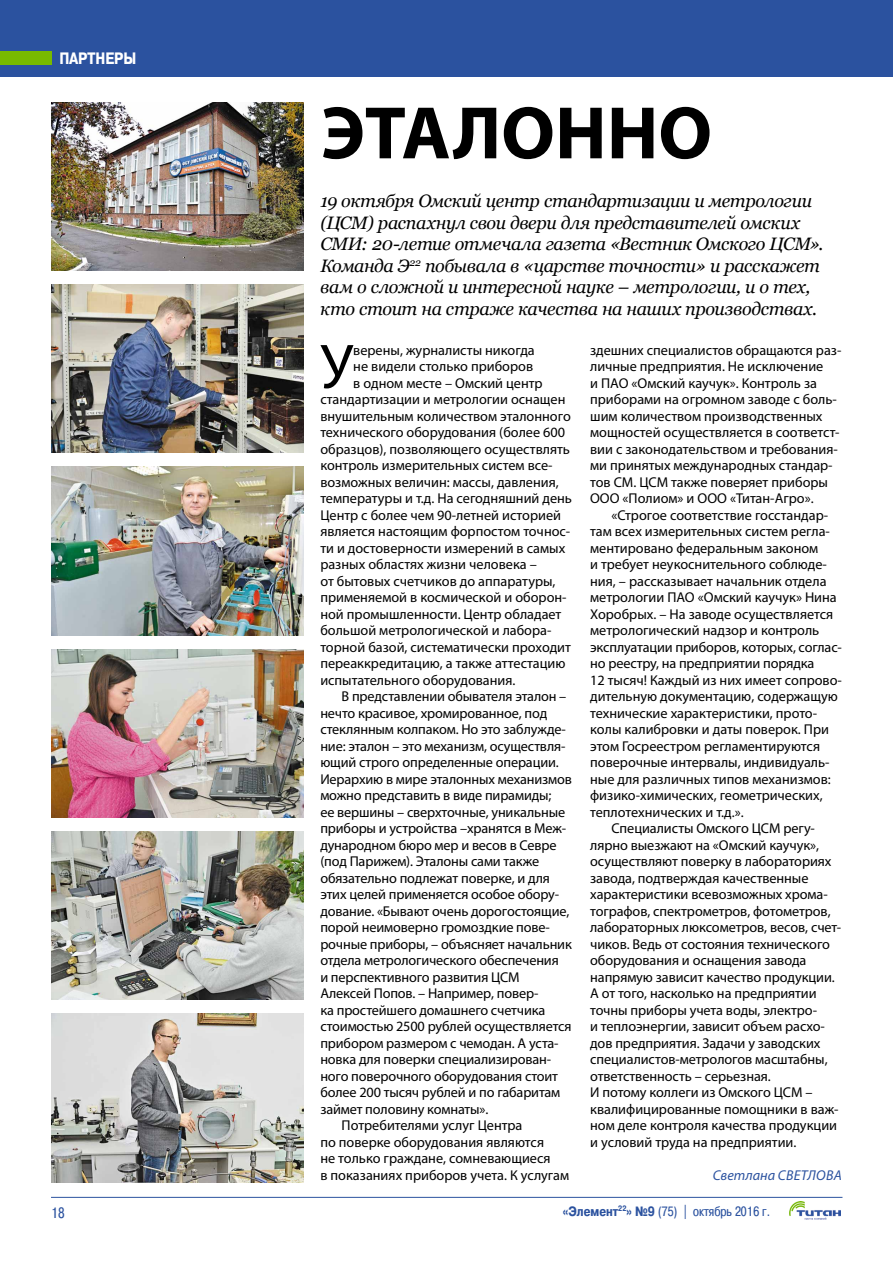
<style>
.page{position:relative;width:893px;height:1263px;background:#fff}
.page>*{position:absolute;margin:0;border:0;box-sizing:border-box;transform-origin:0 0}
.t1{font:700 75px "Myriad Pro";color:#000}
.t2{font:63.15px "Myriad Pro";color:#000}
.t3{font:italic 18px/21.6px "Georgia";letter-spacing:-.02em;color:#000}
.t4{font:700 16.5px "Pragmatica Condensed Cyr";color:#fff}
.t5{font:15px "Pragmatica Condensed Cyr";color:#2b529f}
.t6{font:14.25px/16.5px "Myriad Pro";letter-spacing:-.005em;color:#000}
.t7{font:italic 14.25px "Myriad Pro";color:#2b529f}
.t8{font:13.5px "Pragmatica Condensed Cyr";color:#2b529f}
.s1{font-weight:700}
</style>
<div class="page">
<div style="left:0;top:0;width:893px;height:77px;background:#2b529f"></div>
<div style="left:0;top:51px;width:51px;height:13px;background:#78ba00"></div>
<hr style="left:51px;top:1197px;width:791px;height:1px;background:#2b529f">
<img style="left:790px;top:1201px;width:51px;height:18px">
<img style="left:51px;top:102px;width:252px;height:168px">
<img style="left:51px;top:284px;width:252px;height:169px">
<img style="left:51px;top:467px;width:252px;height:168px">
<img style="left:51px;top:831px;width:252px;height:169px">
<img style="left:51px;top:649px;width:252px;height:168px">
<img style="left:51px;top:1014px;width:252px;height:168px">
<p class="t4" style="left:60px;top:49px;width:76px">партнеры</p>
<h1 class="t1" style="left:321px;top:84px;width:392px">Эталонно</h1>
<p class="t3" style="left:320px;top:190px;width:504px">19 октября Омский центр стандартизации и метрологии (ЦСМ) распахнул свои двери для представителей омских СМИ: 20-летие отмечала газета «Вестник Омского ЦСМ».<br>Команда Э<sup>22</sup> побывала в «царстве точности» и расскажет вам о сложной и интересной науке – метрологии, и о тех, кто стоит на страже качества на наших производствах.</p>
<h2 class="t2" style="left:320px;top:328px;width:34px">У</h2>
<p class="t6" style="left:353px;top:341px;width:183px">верены, журналисты никогда</p>
<p class="t6" style="left:590px;top:341px;width:253px">здешних специалистов обращаются раз&shy;личные предприятия. Не исключение<br>и ПАО «Омский каучук». Контроль за приборами на огромном заводе с боль&shy;шим количеством производственных мощностей осуществляется в соответст&shy;вии с законодательством и требования&shy;ми принятых международных стандар&shy;тов СМ. ЦСМ также поверяет приборы ООО «Полиом» и ООО «Титан-Агро».</p>
<p class="t6" style="left:611px;top:507px;width:218px">«Строгое соответствие госстандар-</p>
<p class="t6" style="left:590px;top:523px;width:241px">там всех измерительных систем регла-</p>
<p class="t6" style="left:590px;top:540px;width:230px">ментировано федеральным законом</p>
<p class="t6" style="left:590px;top:556px;width:238px">и требует неукоснительного соблюде-</p>
<p class="t6" style="left:590px;top:573px;width:238px">ния, – рассказывает начальник отдела</p>
<p class="t6" style="left:590px;top:589px;width:248px">метрологии ПАО «Омский каучук» Нина</p>
<p class="t6" style="left:590px;top:606px;width:245px">Хоробрых. – На заводе осуществляется</p>
<p class="t6" style="left:590px;top:622px;width:231px">метрологический надзор и контроль</p>
<p class="t6" style="left:590px;top:639px;width:253px">эксплуатации приборов, которых, соглас-</p>
<p class="t6" style="left:590px;top:655px;width:226px">но реестру, на предприятии порядка</p>
<p class="t6" style="left:590px;top:672px;width:253px">12 тысяч! Каждый из них имеет сопрово-</p>
<p class="t6" style="left:590px;top:688px;width:249px">дительную документацию, содержащую</p>
<p class="t6" style="left:590px;top:705px;width:228px">технические характеристики, прото-</p>
<p class="t6" style="left:590px;top:721px;width:240px">колы калибровки и даты поверок. При</p>
<p class="t6" style="left:590px;top:738px;width:231px">этом Госреестром регламентируются</p>
<p class="t6" style="left:590px;top:754px;width:241px">поверочные интервалы, индивидуаль-</p>
<p class="t6" style="left:590px;top:771px;width:242px">ные для различных типов механизмов:</p>
<p class="t6" style="left:590px;top:787px;width:234px">физико-химических, геометрических,</p>
<p class="t6" style="left:590px;top:804px;width:155px">теплотехнических и т.д.».</p>
<p class="t6" style="left:611px;top:820px;width:205px">Специалисты Омского ЦСМ регу-</p>
<p class="t6" style="left:590px;top:837px;width:230px">лярно выезжают на «Омский каучук»,</p>
<p class="t6" style="left:590px;top:853px;width:243px">осуществляют поверку в лабораториях</p>
<p class="t6" style="left:590px;top:870px;width:220px">завода, подтверждая качественные</p>
<p class="t6" style="left:590px;top:886px;width:239px">характеристики всевозможных хрома-</p>
<p class="t6" style="left:590px;top:903px;width:242px">тографов, спектрометров, фотометров,</p>
<p class="t6" style="left:590px;top:919px;width:253px">лабораторных люксометров, весов, счет-</p>
<p class="t6" style="left:590px;top:936px;width:241px">чиков. Ведь от состояния технического</p>
<p class="t6" style="left:590px;top:952px;width:218px">оборудования и оснащения завода</p>
<p class="t6" style="left:590px;top:969px;width:246px">напрямую зависит качество продукции.</p>
<p class="t6" style="left:590px;top:985px;width:228px">А от того, насколько на предприятии</p>
<p class="t6" style="left:590px;top:1002px;width:228px">точны приборы учета воды, электро-</p>
<p class="t6" style="left:590px;top:1018px;width:236px">и теплоэнергии, зависит объем расхо-</p>
<p class="t6" style="left:590px;top:1035px;width:232px">дов предприятия. Задачи у заводских</p>
<p class="t6" style="left:590px;top:1051px;width:239px">специалистов-метрологов масштабны,</p>
<p class="t6" style="left:590px;top:1068px;width:182px">ответственность – серьезная.</p>
<p class="t6" style="left:590px;top:1084px;width:224px">И потому коллеги из Омского ЦСМ –</p>
<p class="t6" style="left:590px;top:1101px;width:250px">квалифицированные помощники в важ-</p>
<p class="t6" style="left:590px;top:1117px;width:248px">ном деле контроля качества продукции</p>
<p class="t6" style="left:590px;top:1134px;width:208px">и условий труда на предприятии.</p>
<p class="t7" style="left:713px;top:1166px;width:83px">Светлана Светлова</p>
<p class="t6" style="left:353px;top:358px;width:181px">не видели столько приборов</p>
<p class="t6" style="left:353px;top:374px;width:191px">в одном месте – Омский центр</p>
<p class="t6" style="left:320px;top:391px;width:247px">стандартизации и метрологии оснащен</p>
<p class="t6" style="left:320px;top:407px;width:252px">внушительным количеством эталонного</p>
<p class="t6" style="left:320px;top:424px;width:246px">технического оборудования (более 600</p>
<p class="t6" style="left:320px;top:440px;width:251px">образцов), позволяющего осуществлять</p>
<p class="t6" style="left:320px;top:457px;width:234px">контроль измерительных систем все-</p>
<p class="t6" style="left:320px;top:473px;width:240px">возможных величин: массы, давления,</p>
<p class="t6" style="left:320px;top:490px;width:253px">температуры и т.д. На сегодняшний день</p>
<p class="t6" style="left:320px;top:506px;width:242px">Центр с более чем 90-летней историей</p>
<p class="t6" style="left:320px;top:523px;width:252px">является настоящим форпостом точнос-</p>
<p class="t6" style="left:320px;top:539px;width:246px">ти и достоверности измерений в самых</p>
<p class="t6" style="left:320px;top:556px;width:218px">разных областях жизни человека –</p>
<p class="t6" style="left:320px;top:572px;width:237px">от бытовых счетчиков до аппаратуры,</p>
<p class="t6" style="left:320px;top:589px;width:248px">применяемой в космической и оборон-</p>
<p class="t6" style="left:320px;top:605px;width:243px">ной промышленности. Центр обладает</p>
<p class="t6" style="left:320px;top:622px;width:233px">большой метрологической и лабора-</p>
<p class="t6" style="left:320px;top:638px;width:252px">торной базой, систематически проходит</p>
<p class="t6" style="left:320px;top:655px;width:247px">переаккредитацию, а также аттестацию</p>
<p class="t6" style="left:320px;top:671px;width:197px">испытательного оборудования.</p>
<p class="t6" style="left:342px;top:688px;width:226px">В представлении обывателя эталон –</p>
<p class="t6" style="left:320px;top:704px;width:228px">нечто красивое, хромированное, под</p>
<p class="t6" style="left:320px;top:721px;width:247px">стеклянным колпаком. Но это заблужде-</p>
<p class="t6" style="left:320px;top:737px;width:247px">ние: эталон – это механизм, осуществля-</p>
<p class="t6" style="left:320px;top:754px;width:240px">ющий строго определенные операции.</p>
<p class="t6" style="left:320px;top:770px;width:253px">Иерархию в мире эталонных механизмов</p>
<p class="t6" style="left:320px;top:787px;width:233px">можно представить в виде пирамиды;</p>
<p class="t6" style="left:320px;top:803px;width:246px">ее вершины – сверхточные, уникальные</p>
<p class="t6" style="left:320px;top:820px;width:247px">приборы и устройства –хранятся в Меж-</p>
<p class="t6" style="left:320px;top:836px;width:238px">дународном бюро мер и весов в Севре</p>
<p class="t6" style="left:320px;top:853px;width:220px">(под Парижем). Эталоны сами также</p>
<p class="t6" style="left:320px;top:869px;width:231px">обязательно подлежат поверке, и для</p>
<p class="t6" style="left:320px;top:886px;width:240px">этих целей применяется особое обору-</p>
<p class="t6" style="left:320px;top:902px;width:251px">дование. «Бывают очень дорогостоящие,</p>
<p class="t6" style="left:320px;top:919px;width:231px">порой неимоверно громоздкие пове-</p>
<p class="t6" style="left:320px;top:935px;width:253px">рочные приборы, – объясняет начальник</p>
<p class="t6" style="left:320px;top:952px;width:240px">отдела метрологического обеспечения</p>
<p class="t6" style="left:320px;top:968px;width:201px">и перспективного развития ЦСМ</p>
<p class="t6" style="left:320px;top:985px;width:220px">Алексей Попов. – Например, повер-</p>
<p class="t6" style="left:320px;top:1001px;width:227px">ка простейшего домашнего счетчика</p>
<p class="t6" style="left:320px;top:1018px;width:253px">стоимостью 2500 рублей осуществляется</p>
<p class="t6" style="left:320px;top:1034px;width:240px">прибором размером с чемодан. А уста-</p>
<p class="t6" style="left:320px;top:1051px;width:232px">новка для поверки специализирован-</p>
<p class="t6" style="left:320px;top:1067px;width:239px">ного поверочного оборудования стоит</p>
<p class="t6" style="left:320px;top:1084px;width:242px">более 200 тысяч рублей и по габаритам</p>
<p class="t6" style="left:320px;top:1100px;width:170px">займет половину комнаты».</p>
<p class="t6" style="left:342px;top:1117px;width:182px">Потребителями услуг Центра</p>
<p class="t6" style="left:320px;top:1133px;width:225px">по поверке оборудования являются</p>
<p class="t6" style="left:320px;top:1150px;width:232px">не только граждане, сомневающиеся</p>
<p class="t6" style="left:320px;top:1166px;width:250px">в показаниях приборов учета. К услугам</p>
<p class="t5" style="left:51px;top:1204px;width:15px">18</p>
<p class="t8" style="left:563px;top:1203px;width:209px"><span class="s1">«Элемент</span><sup>22</sup><span class="s1">» №9</span> (75) | октябрь 2016 г.</p>
</div>
